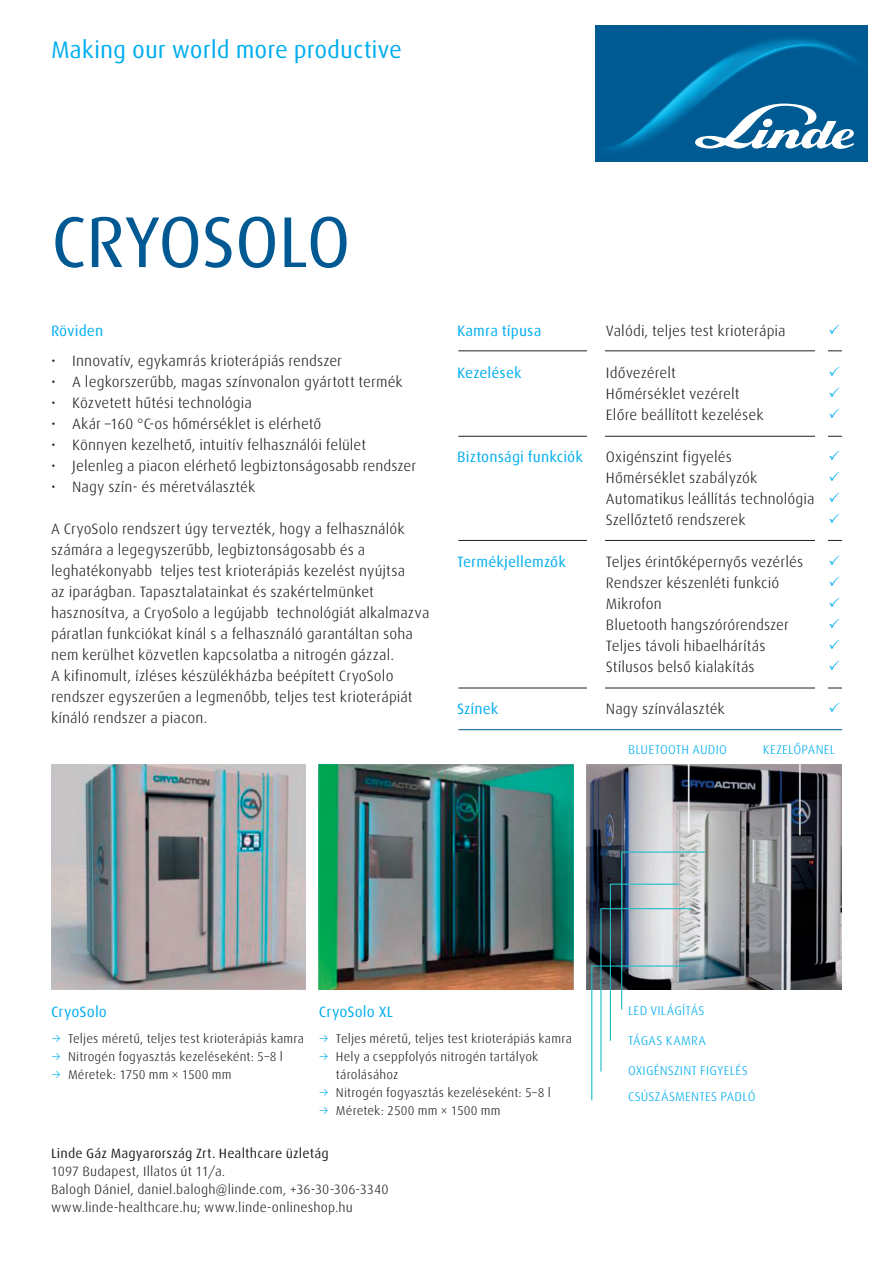
<style>
.page{position:relative;width:893px;height:1263px;background:#fff}
.page>*{position:absolute;margin:0;border:0;box-sizing:border-box;transform-origin:0 0}
.t1{font:72px "Linde Dax Global";letter-spacing:-.02em;color:#005992}
.t2{font:24px "Linde Dax Global";letter-spacing:-.005em;color:#00aeef}
.t3{font:300 15px/21px "Linde Dax Global";letter-spacing:.005em;color:#231f20}
.t4{font:15px "Linde Dax Global";letter-spacing:.005em;color:#00aeef}
.t5{font:300 13.5px/18px "Linde Dax Global";letter-spacing:.01em;color:#231f20}
.t6{font:13.5px "Linde Dax Global";letter-spacing:.01em;color:#231f20}
.t7{font:300 12.75px/17.9px "Linde Dax Global";letter-spacing:.01em;color:#231f20}
.t8{font:300 12.75px/25.5px "Linde Dax Global";letter-spacing:.015em;color:#00aeef}
.s1{color:#00aeef}
</style>
<div class="page">
<img style="left:595px;top:26px;width:272px;height:136px">
<svg style="left:695px;top:104px;width:160px;height:45px"></svg>
<img style="left:51px;top:764px;width:254px;height:226px">
<img style="left:319px;top:764px;width:254px;height:226px">
<img style="left:587px;top:764px;width:254px;height:226px">
<hr style="left:621px;top:853px;width:1px;height:157px;background:#21bdc7">
<hr style="left:610px;top:884px;width:1px;height:157px;background:#21bdc7">
<hr style="left:600px;top:908px;width:1px;height:163px;background:#21bdc7">
<hr style="left:591px;top:965px;width:1px;height:135px;background:#21bdc7">
<hr style="left:621px;top:851px;width:84px;height:2px;background:#21bdc7">
<hr style="left:610px;top:884px;width:69px;height:1px;background:#21bdc7">
<hr style="left:601px;top:908px;width:90px;height:1px;background:#21bdc7">
<hr style="left:592px;top:965px;width:94px;height:2px;background:#21bdc7">
<hr style="left:458px;top:350px;width:384px;height:1px;background:#231f20">
<hr style="left:458px;top:436px;width:384px;height:1px;background:#231f20">
<hr style="left:458px;top:540px;width:384px;height:1px;background:#231f20">
<hr style="left:458px;top:688px;width:384px;height:1px;background:#231f20">
<hr style="left:458px;top:729px;width:384px;height:1px;background:#005992">
<div style="left:588px;top:322px;width:17px;height:401px;background:#fff"></div>
<div style="left:816px;top:322px;width:12px;height:401px;background:#fff"></div>
<h2 class="t2" style="left:51px;top:35px;width:353px">Making our world more productive</h2>
<h1 class="t1" style="left:51px;top:200px;width:301px">CRYOSOLO</h1>
<p class="t4" style="left:51px;top:322px;width:54px">Röviden</p>
<p class="t3" style="left:51px;top:350px;width:293px">• Innovatív, egykamrás krioterápiás rendszer</p>
<p class="t3" style="left:51px;top:371px;width:353px">• A legkorszerűbb, magas színvonalon gyártott termék</p>
<p class="t3" style="left:51px;top:392px;width:202px">• Közvetett hűtési technológia</p>
<p class="t3" style="left:51px;top:413px;width:272px">• Akár –160 °C-os hőmérséklet is elérhető</p>
<p class="t3" style="left:51px;top:434px;width:317px">• Könnyen kezelhető, intuitív felhasználói felület</p>
<p class="t3" style="left:51px;top:455px;width:367px">• Jelenleg a piacon elérhető legbiztonságosabb rendszer</p>
<p class="t3" style="left:51px;top:476px;width:206px">• Nagy szín- és méretválaszték</p>
<p class="t3" style="left:51px;top:518px;width:380px">A CryoSolo rendszert úgy tervezték, hogy a felhasználók számára a legegyszerűbb, legbiztonságosabb és a leghatékonyabb teljes test krioterápiás kezelést nyújtsa<br>az iparágban. Tapasztalatainkat és szakértelmünket hasznosítva, a CryoSolo a legújabb technológiát alkalmazva páratlan funkciókat kínál s a felhasználó garantáltan soha nem kerülhet közvetlen kapcsolatba a nitrogén gázzal.<br>A kifinomult, ízléses készülékházba beépített CryoSolo rendszer egyszerűen a legmenőbb, teljes test krioterápiát kínáló rendszer a piacon.</p>
<p class="t4" style="left:457px;top:322px;width:86px">Kamra típusa</p>
<p class="t3" style="left:606px;top:320px;width:181px">Valódi, teljes test krioterápia</p>
<p class="t4" style="left:457px;top:364px;width:66px">Kezelések</p>
<p class="t3" style="left:606px;top:362px;width:159px">Idővezérelt<br>Hőmérséklet vezérelt<br>Előre beállított kezelések</p>
<p class="t4" style="left:457px;top:448px;width:127px">Biztonsági funkciók</p>
<p class="t3" style="left:606px;top:446px;width:210px">Oxigénszint figyelés<br>Hőmérséklet szabályzók<br>Automatikus leállítás technológia<br>Szellőztető rendszerek</p>
<p class="t4" style="left:457px;top:553px;width:110px">Termékjellemzők</p>
<p class="t3" style="left:606px;top:551px;width:199px">Teljes érintőképernyős vezérlés<br>Rendszer készenléti funkció<br>Mikrofon<br>Bluetooth hangszórórendszer<br>Teljes távoli hibaelhárítás<br>Stílusos belső kialakítás</p>
<p class="t4" style="left:457px;top:700px;width:43px">Színek</p>
<p class="t3" style="left:606px;top:698px;width:120px">Nagy színválaszték</p>
<p class="t8" style="left:628px;top:737px;width:100px">BLUETOOTH AUDIO</p>
<p class="t8" style="left:763px;top:737px;width:74px">KEZELŐPANEL</p>
<p class="t4" style="left:51px;top:1003px;width:57px">CryoSolo</p>
<p class="t7" style="left:51px;top:1030px;width:255px"><span class="s1">→</span> Teljes méretű, teljes test krioterápiás kamra</p>
<p class="t7" style="left:51px;top:1048px;width:233px"><span class="s1">→</span> Nitrogén fogyasztás kezeléseként: 5–8 l</p>
<p class="t7" style="left:51px;top:1065px;width:182px"><span class="s1">→</span> Méretek: 1750 mm × 1500 mm</p>
<p class="t4" style="left:319px;top:1003px;width:76px">CryoSolo XL</p>
<p class="t7" style="left:319px;top:1030px;width:255px"><span class="s1">→</span> Teljes méretű, teljes test krioterápiás kamra</p>
<p class="t7" style="left:336px;top:1048px;width:204px;text-indent:-17px"><span class="s1">→</span> Hely a cseppfolyós nitrogén tartályok tárolásához</p>
<p class="t7" style="left:319px;top:1083px;width:233px"><span class="s1">→</span> Nitrogén fogyasztás kezeléseként: 5–8 l</p>
<p class="t7" style="left:319px;top:1101px;width:183px"><span class="s1">→</span> Méretek: 2500 mm × 1500 mm</p>
<p class="t6" style="left:51px;top:1145px;width:279px">Linde Gáz Magyarország Zrt. Healthcare üzletág</p>
<p class="t5" style="left:51px;top:1162px;width:339px">1097 Budapest, Illatos út 11/a.<br>Balogh Dániel, daniel.balogh@linde.com, +36-30-306-3340 www.linde-healthcare.hu; www.linde-onlineshop.hu</p>
<p class="t8" style="left:628px;top:998px;width:78px">LED VILÁGÍTÁS</p>
<p class="t8" style="left:628px;top:1028px;width:80px">TÁGAS KAMRA</p>
<p class="t8" style="left:628px;top:1058px;width:129px">OXIGÉNSZINT FIGYELÉS<br>CSÚSZÁSMENTES PADLÓ</p>
</div>
